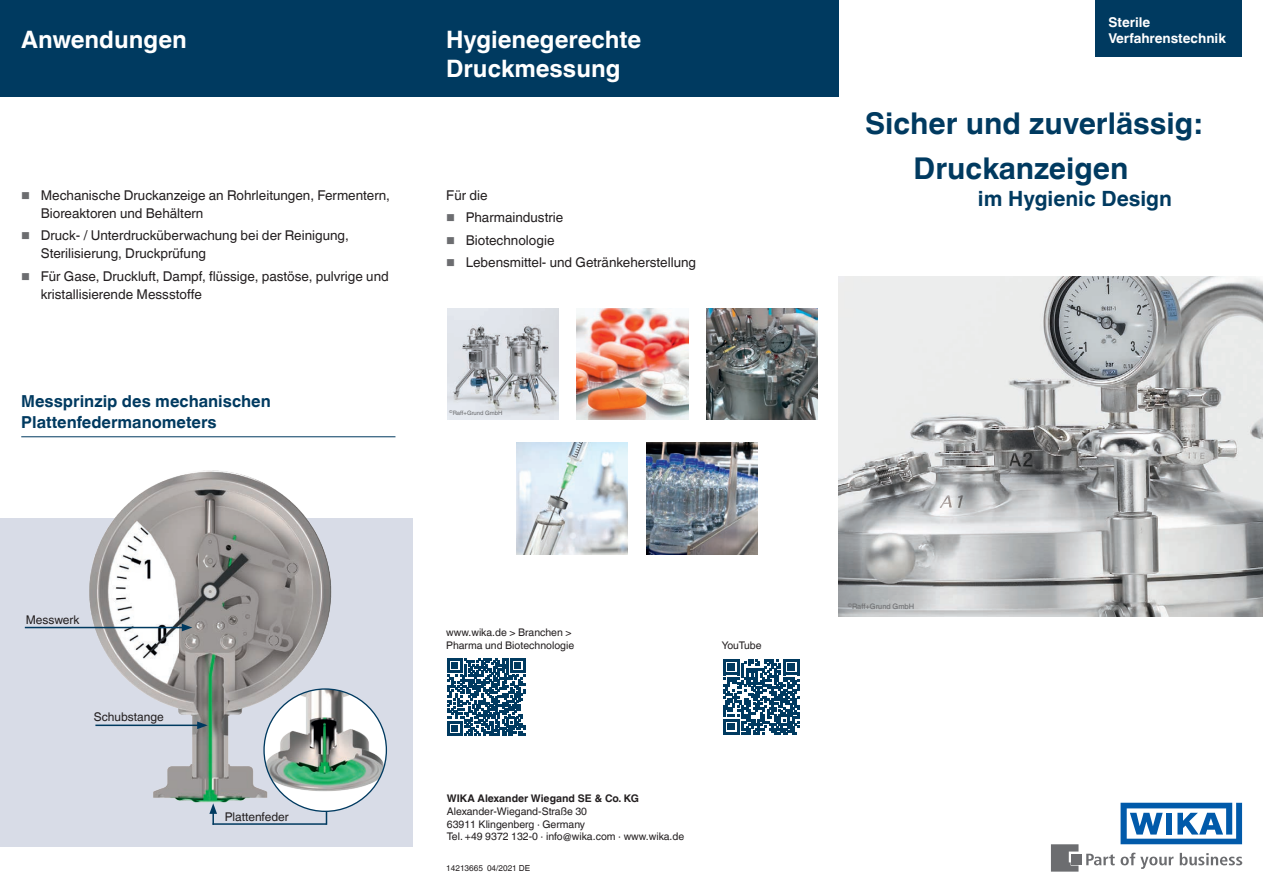
<style>
.page{position:relative;width:1263px;height:893px;background:#fff}
.page>*{position:absolute;margin:0;border:0;box-sizing:border-box;transform-origin:0 0}
.t1{font:700 30px/45px "Helvetica World";color:#003a60}
.t2{font:700 24px/28.8px "Helvetica World";color:#fff}
.t3{font:700 21px "Helvetica World";color:#003a60}
.t4{font:700 16.5px/21px "Helvetica World";color:#003a60}
.t5{font:13.5px/22.2px "Helvetica World";color:#231f20}
.t6{font:700 13.5px/16.2px "Helvetica World";color:#fff}
.t7{font:12px "Helvetica World";color:#231f20}
.t8{font:10.5px/12.6px "Helvetica World";color:#231f20}
.t9{font:700 10.5px "Helvetica World";color:#231f20}
.t10{font:8.25px "Helvetica World";color:#231f20}
.t11{font:7.5px "Helvetica World";color:#6c6d70}
.t12{font:6px "Helvetica World";color:#6c6d70}
</style>
<div class="page">
<img style="left:838px;top:276px;width:425px;height:340px">
<div style="left:0;top:517px;width:412px;height:329px;background:#d8dce7"></div>
<img style="left:447px;top:308px;width:111px;height:111px">
<img style="left:516px;top:443px;width:111px;height:111px">
<img style="left:577px;top:308px;width:111px;height:111px">
<img style="left:646px;top:443px;width:111px;height:111px">
<img style="left:706px;top:308px;width:112px;height:111px">
<div style="left:0;top:0;width:838px;height:97px;background:#003a60"></div>
<img style="left:57px;top:470px;width:289px;height:335px">
<div style="left:264px;top:689px;width:122px;height:122px;background:#fff;border-radius:50%"></div>
<img style="left:264px;top:689px;width:122px;height:112px">
<hr style="left:213px;top:823px;width:113px;height:2px;background:#003a60">
<svg style="left:209px;top:803px;width:8px;height:22px"></svg>
<svg style="left:326px;top:811px;width:1px;height:14px"></svg>
<hr style="left:25px;top:627px;width:159px;height:1px;background:#003a60">
<svg style="left:182px;top:624px;width:10px;height:7px"></svg>
<hr style="left:95px;top:725px;width:104px;height:1px;background:#003a60">
<svg style="left:197px;top:721px;width:11px;height:8px"></svg>
<svg style="left:1086px;top:853px;width:87px;height:16px"></svg>
<svg style="left:1180px;top:853px;width:62px;height:12px"></svg>
<div style="left:1071px;top:854px;width:11px;height:11px;background:#6c6d70"></div>
<svg style="left:1051px;top:844px;width:27px;height:28px"></svg>
<svg style="left:1120px;top:803px;width:122px;height:41px"></svg>
<svg style="left:447px;top:658px;width:78px;height:78px"></svg>
<svg style="left:723px;top:659px;width:76px;height:76px"></svg>
<hr style="left:21px;top:436px;width:374px;height:1px;background:#003a60">
<div style="left:1096px;top:0;width:146px;height:56px;background:#003a60"></div>
<h2 class="t2" style="left:21px;top:25px;width:167px">Anwendungen</h2>
<p class="t5" style="left:41px;top:187px;width:351px;line-height:18px">Mechanische Druckanzeige an Rohrleitungen, Fermentern,<br>Bioreaktoren und Behältern</p>
<p class="t5" style="left:41px;top:227px;width:310px;line-height:18px">Druck- / Unterdrucküberwachung bei der Reinigung,<br>Sterilisierung, Druckprüfung</p>
<p class="t5" style="left:41px;top:267px;width:350px;line-height:18px">Für Gase, Druckluft, Dampf, flüssige, pastöse, pulvrige und kristallisierende Messstoffe</p>
<p class="t4" style="left:21px;top:391px;width:251px">Messprinzip des mechanischen<br>Plattenfedermanometers</p>
<h2 class="t2" style="left:446px;top:25px;width:197px">Hygienegerechte<br>Druckmessung</h2>
<p class="t5" style="left:466px;top:184px;width:232px;text-indent:-19px">Für die<br>Pharmaindustrie<br>Biotechnologie<br>Lebensmittel- und Getränkeherstellung</p>
<p class="t12" style="left:449px;top:410px;width:55px"><sup>©</sup>Raff+Grund GmbH</p>
<p class="t7" style="left:26px;top:613px;width:55px">Messwerk</p>
<p class="t7" style="left:94px;top:710px;width:71px">Schubstange</p>
<p class="t7" style="left:225px;top:810px;width:66px">Plattenfeder</p>
<p class="t8" style="left:446px;top:626px;width:129px">www.wika.de &gt; Branchen &gt;<br>Pharma und Biotechnologie</p>
<p class="t8" style="left:722px;top:639px;width:41px">YouTube</p>
<p class="t9" style="left:447px;top:793px;width:194px">WIKA Alexander Wiegand SE &amp; Co. KG</p>
<p class="t8" style="left:447px;top:805px;width:239px">Alexander-Wiegand-Straße 30<br>63911 Klingenberg · Germany<br>Tel. +49 9372 132-0 · info@wika.com · www.wika.de</p>
<p class="t10" style="left:446px;top:863px;width:85px">14213665 04/2021 DE</p>
<p class="t6" style="left:1108px;top:14px;width:119px">Sterile<br>Verfahrenstechnik</p>
<h1 class="t1" style="left:913px;top:101px;width:290px;text-indent:-48px">Sicher und zuverlässig:<br>Druckanzeigen</h1>
<h3 class="t3" style="left:978px;top:186px;width:196px">im Hygienic Design</h3>
<p class="t11" style="left:848px;top:602px;width:68px"><sup>©</sup>Raff+Grund GmbH</p>
</div>
